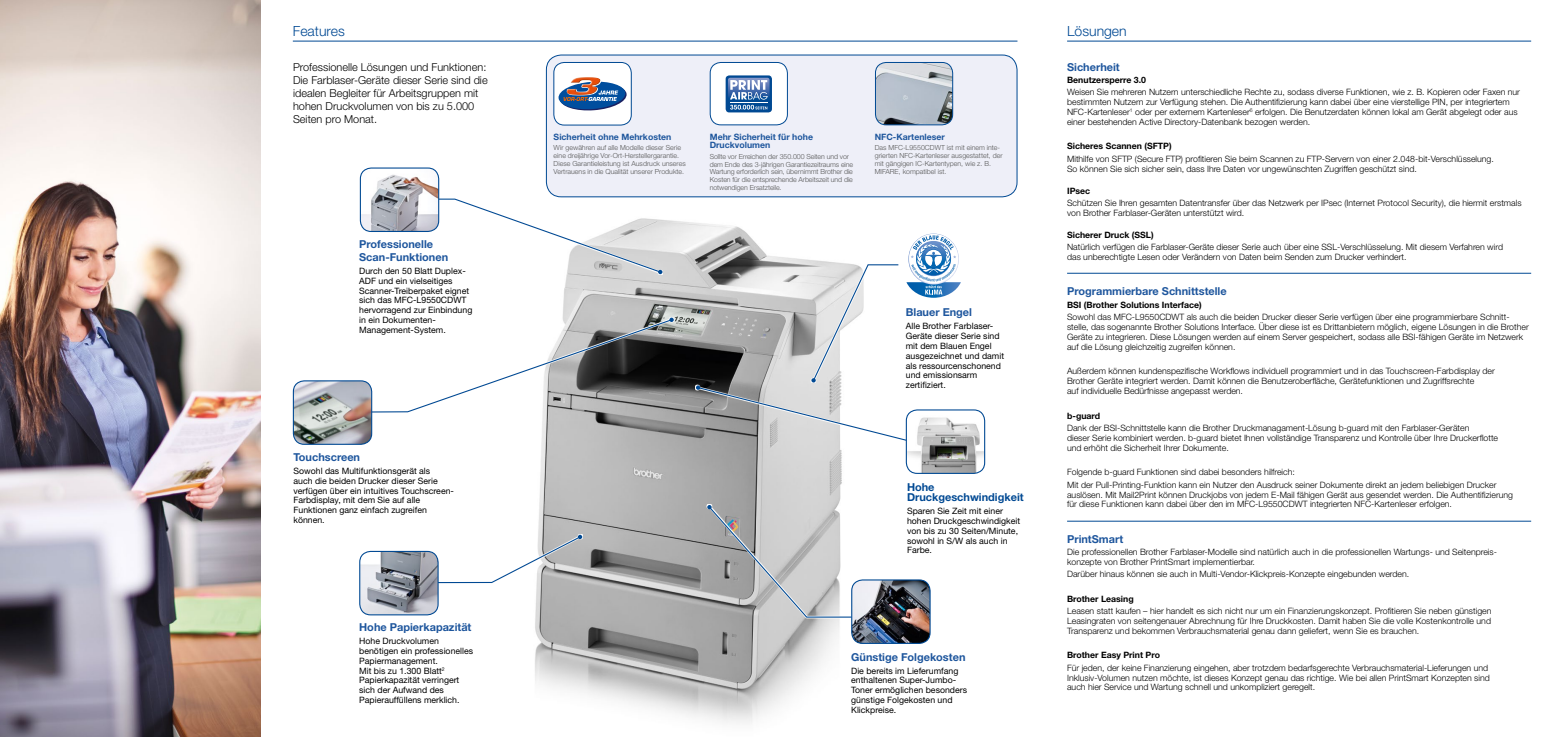
<style>
.page{position:relative;width:1556px;height:737px;background:#fff}
.page>*{position:absolute;margin:0;border:0;box-sizing:border-box;transform-origin:0 0}
.t1{font:300 14px "Helvetica Neue LT";color:#004993}
.t2{font:300 10.94px/13.1px "Helvetica Neue LT";color:#000}
.t3{font:700 10.94px/13px "Helvetica Neue LT";color:#1e569d}
.t4{font:700 10.94px/9.8px "Helvetica Neue LT";color:#004993}
.t5{font:300 8.75px/9.8px "Helvetica Neue LT";color:#000}
.t6{font:8.75px/9.8px "Helvetica Neue LT";color:#000}
.t7{font:700 8.75px "Helvetica Neue LT";color:#000}
.t8{font:700 8.75px/8.8px "Helvetica Neue LT";color:#1e569d}
.t9{font:300 7px/7.9px "Helvetica Neue LT";color:#565656}
</style>
<div class="page">
<div style="left:546px;top:55px;width:470px;height:142px;background:#eeeff8;border-radius:15px"></div>
<div style="left:546px;top:55px;width:471px;height:142px;border:1px solid #004993;border-radius:15px"></div>
<div style="left:554px;top:62px;width:77px;height:63px;background:#fff;border-radius:10px"></div>
<img style="left:577px;top:77px;width:14px;height:1px">
<svg style="left:558px;top:78px;width:68px;height:32px"></svg>
<div style="left:553px;top:62px;width:78px;height:63px;border:1px solid #004993;border-radius:10px"></div>
<div style="left:710px;top:62px;width:77px;height:63px;background:#fff;border-radius:11px"></div>
<svg style="left:725px;top:75px;width:47px;height:37px"></svg>
<svg style="left:728px;top:78px;width:41px;height:32px"></svg>
<div style="left:709px;top:62px;width:78px;height:63px;border:1px solid #004993;border-radius:11px"></div>
<img style="left:875px;top:62px;width:77px;height:63px">
<div style="left:875px;top:62px;width:78px;height:63px;border:1px solid #004993;border-radius:11px"></div>
<img style="left:0;top:0;width:260px;height:737px">
<img style="left:535px;top:220px;width:324px;height:503px">
<hr style="left:293px;top:41px;width:724px;height:1px;background:#004993">
<hr style="left:1067px;top:41px;width:463px;height:1px;background:#004993">
<svg style="left:364px;top:317px;width:309px;height:96px"></svg>
<svg style="left:707px;top:505px;width:146px;height:113px;background:#bebebf"></svg>
<svg style="left:438px;top:534px;width:145px;height:50px"></svg>
<svg style="left:428px;top:535px;width:154px;height:48px"></svg>
<img style="left:293px;top:381px;width:79px;height:62px">
<div style="left:293px;top:380px;width:79px;height:65px;border:1px solid #004993;border-radius:11px"></div>
<img style="left:851px;top:580px;width:79px;height:63px">
<div style="left:851px;top:579px;width:79px;height:65px;border:1px solid #004993;border-radius:11px"></div>
<img style="left:361px;top:551px;width:77px;height:64px">
<div style="left:359px;top:551px;width:79px;height:64px;border:1px solid #004993;border-radius:11px"></div>
<img style="left:907px;top:413px;width:77px;height:59px">
<div style="left:905px;top:409px;width:80px;height:65px;border:1px solid #004993;border-radius:11px"></div>
<svg style="left:696px;top:235px;width:264px;height:208px"></svg>
<svg style="left:431px;top:198px;width:231px;height:76px"></svg>
<img style="left:360px;top:169px;width:78px;height:62px">
<div style="left:360px;top:167px;width:79px;height:65px;border:1px solid #004993;border-radius:11px"></div>
<hr style="left:1067px;top:273px;width:463px;height:1px;background:#004993">
<hr style="left:1067px;top:521px;width:463px;height:1px;background:#004993">
<h1 class="t1" style="left:293px;top:22px;width:54px">Features</h1>
<h1 class="t1" style="left:1067px;top:22px;width:61px">Lösungen</h1>
<p class="t2" style="left:293px;top:60px;width:196px">Professionelle Lösungen und Funktionen:<br>Die Farblaser-Geräte dieser Serie sind die idealen Begleiter für Arbeitsgruppen mit hohen Druckvolumen von bis zu 5.000<br>Seiten pro Monat.</p>
<p class="t3" style="left:359px;top:237px;width:90px">Professionelle<br>Scan-Funktionen</p>
<p class="t6" style="left:359px;top:266px;width:115px">Durch den 50 Blatt Duplex-<br>ADF und ein vielseitiges<br>Scanner-Treiberpaket eignet sich das MFC-L9550CDWT hervorragend zur Einbindung in ein Dokumenten-<br>Management-System.</p>
<p class="t3" style="left:293px;top:450px;width:68px">Touchscreen</p>
<p class="t6" style="left:293px;top:465px;width:162px">Sowohl das Multifunktionsgerät als<br>auch die beiden Drucker dieser Serie verfügen über ein intuitives Touchscreen-<br>Farbdisplay, mit dem Sie auf alle<br>Funktionen ganz einfach zugreifen können.</p>
<p class="t3" style="left:359px;top:620px;width:114px">Hohe Papierkapazität</p>
<p class="t6" style="left:359px;top:636px;width:115px">Hohe Druckvolumen benötigen ein professionelles<br>Papiermanagement.<br>Mit bis zu 1.300 Blatt<sup>2<br></sup>Papierkapazität verringert sich der Aufwand des<br>Papierauffüllens merklich.</p>
<p class="t8" style="left:553px;top:132px;width:119px">Sicherheit ohne Mehrkosten</p>
<p class="t9" style="left:553px;top:143px;width:133px">Wir gewähren auf alle Modelle dieser Serie eine dreijährige Vor-Ort-Herstellergarantie.<br>Diese Garantieleistung ist Ausdruck unseres Vertrauens in die Qualität unserer Produkte.</p>
<p class="t8" style="left:709px;top:132px;width:105px">Mehr Sicherheit für hohe<br>Druckvolumen</p>
<p class="t9" style="left:709px;top:152px;width:145px">Sollte vor Erreichen der 350.000 Seiten und vor dem Ende des 3-jährigen Garantiezeitraums eine Wartung erforderlich sein, übernimmt Brother die Kosten für die entsprechende Arbeitszeit und die notwendigen Ersatzteile.</p>
<p class="t8" style="left:874px;top:132px;width:72px">NFC-Kartenleser</p>
<p class="t9" style="left:874px;top:143px;width:129px">Das MFC-L9550CDWT ist mit einem inte&shy;grierten NFC-Kartenleser ausgestattet, der mit gängigen IC-Kartentypen, wie z. B.<br>MIFARE, kompatibel ist.</p>
<p class="t3" style="left:905px;top:305px;width:68px">Blauer Engel</p>
<p class="t6" style="left:905px;top:321px;width:100px">Alle Brother Farblaser-<br>Geräte dieser Serie sind mit dem Blauen Engel ausgezeichnet und damit als ressourcenschonend und emissionsarm zertifiziert.</p>
<p class="t4" style="left:907px;top:482px;width:118px">Hohe<br>Druckgeschwindigkeit</p>
<p class="t6" style="left:907px;top:506px;width:115px">Sparen Sie Zeit mit einer hohen Druckgeschwindigkeit von bis zu 30 Seiten/Minute, sowohl in S/W als auch in<br>Farbe.</p>
<p class="t3" style="left:851px;top:650px;width:116px">Günstige Folgekosten</p>
<p class="t6" style="left:851px;top:665px;width:117px">Die bereits im Lieferumfang enthaltenen Super-Jumbo-<br>Toner ermöglichen besonders günstige Folgekosten und<br>Klickpreise.</p>
<p class="t3" style="left:1067px;top:60px;width:54px">Sicherheit</p>
<p class="t7" style="left:1067px;top:74px;width:80px">Benutzersperre 3.0</p>
<p class="t5" style="left:1067px;top:87px;width:454px">Weisen Sie mehreren Nutzern unterschiedliche Rechte zu, sodass diverse Funktionen, wie z. B. Kopieren oder Faxen nur bestimmten Nutzern zur Verfügung stehen. Die Authentifizierung kann dabei über eine vierstellige PIN, per integriertem NFC-Kartenleser<sup>1</sup> oder per externem Kartenleser<sup>6</sup> erfolgen. Die Benutzerdaten können lokal am Gerät abgelegt oder aus einer bestehenden Active Directory-Datenbank bezogen werden.</p>
<p class="t7" style="left:1067px;top:141px;width:106px">Sicheres Scannen (SFTP)</p>
<p class="t5" style="left:1067px;top:154px;width:428px">Mithilfe von SFTP (Secure FTP) profitieren Sie beim Scannen zu FTP-Servern von einer 2.048-bit-Verschlüsselung.<br>So können Sie sich sicher sein, dass Ihre Daten vor ungewünschten Zugriffen geschützt sind.</p>
<p class="t7" style="left:1067px;top:185px;width:25px">IPsec</p>
<p class="t5" style="left:1067px;top:198px;width:456px">Schützen Sie Ihren gesamten Datentransfer über das Netzwerk per IPsec (Internet Protocol Security), die hiermit erstmals von Brother Farblaser-Geräten unterstützt wird.</p>
<p class="t7" style="left:1067px;top:230px;width:88px">Sicherer Druck (SSL)</p>
<p class="t5" style="left:1067px;top:242px;width:437px">Natürlich verfügen die Farblaser-Geräte dieser Serie auch über eine SSL-Verschlüsselung. Mit diesem Verfahren wird das unberechtigte Lesen oder Verändern von Daten beim Senden zum Drucker verhindert.</p>
<p class="t3" style="left:1067px;top:285px;width:161px">Programmierbare Schnittstelle</p>
<p class="t7" style="left:1067px;top:299px;width:136px">BSI (Brother Solutions Interface)</p>
<p class="t5" style="left:1067px;top:312px;width:463px">Sowohl das MFC-L9550CDWT als auch die beiden Drucker dieser Serie verfügen über eine programmierbare Schnitt&shy;stelle, das sogenannte Brother Solutions Interface. Über diese ist es Drittanbietern möglich, eigene Lösungen in die Brother Geräte zu integrieren. Diese Lösungen werden auf einem Server gespeichert, sodass alle BSI-fähigen Geräte im Netzwerk auf die Lösung gleichzeitig zugreifen können.</p>
<p class="t5" style="left:1067px;top:366px;width:429px">Außerdem können kundenspezifische Workflows individuell programmiert und in das Touchscreen-Farbdisplay der<br>Brother Geräte integriert werden. Damit können die Benutzeroberfläche, Gerätefunktionen und Zugriffsrechte<br>auf individuelle Bedürfnisse angepasst werden.</p>
<p class="t7" style="left:1067px;top:410px;width:35px">b-guard</p>
<p class="t5" style="left:1067px;top:423px;width:432px">Dank der BSI-Schnittstelle kann die Brother Druckmanagament-Lösung b-guard mit den Farblaser-Geräten<br>dieser Serie kombiniert werden. b-guard bietet Ihnen vollständige Transparenz und Kontrolle über Ihre Druckerflotte und erhöht die Sicherheit Ihrer Dokumente.</p>
<p class="t5" style="left:1067px;top:466px;width:431px;line-height:12.3px">Folgende b-guard Funktionen sind dabei besonders hilfreich:<br>Mit der Pull-Printing-Funktion kann ein Nutzer den Ausdruck seiner Dokumente direkt an jedem beliebigen Drucker</p>
<p class="t5" style="left:1067px;top:489px;width:447px">auslösen. Mit Mail2Print können Druckjobs von jedem E-Mail fähigen Gerät aus gesendet werden. Die Authentifizierung für diese Funktionen kann dabei über den im MFC-L9550CDWT integrierten NFC-Kartenleser erfolgen.</p>
<p class="t3" style="left:1067px;top:532px;width:58px">PrintSmart</p>
<p class="t5" style="left:1067px;top:546px;width:431px">Die professionellen Brother Farblaser-Modelle sind natürlich auch in die professionellen Wartungs- und Seitenpreis&shy;konzepte von Brother PrintSmart implementierbar.</p>
<p class="t5" style="left:1067px;top:569px;width:343px">Darüber hinaus können sie auch in Multi-Vendor-Klickpreis-Konzepte eingebunden werden.</p>
<p class="t7" style="left:1067px;top:593px;width:68px">Brother Leasing</p>
<p class="t5" style="left:1067px;top:606px;width:426px;text-align:justify">Leasen statt kaufen – hier handelt es sich nicht nur um ein Finanzierungskonzept. Profitieren Sie neben günstigen Leasingraten von seitengenauer Abrechnung für Ihre Druckkosten. Damit haben Sie die volle Kostenkontrolle und Transparenz und bekommen Verbrauchsmaterial genau dann geliefert, wenn Sie es brauchen.</p>
<p class="t7" style="left:1067px;top:650px;width:94px">Brother Easy Print Pro</p>
<p class="t5" style="left:1067px;top:662px;width:424px">Für jeden, der keine Finanzierung eingehen, aber trotzdem bedarfsgerechte Verbrauchsmaterial-Lieferungen und<br>Inklusiv-Volumen nutzen möchte, ist dieses Konzept genau das richtige. Wie bei allen PrintSmart Konzepten sind auch hier Service und Wartung schnell und unkompliziert geregelt.</p>
</div>
